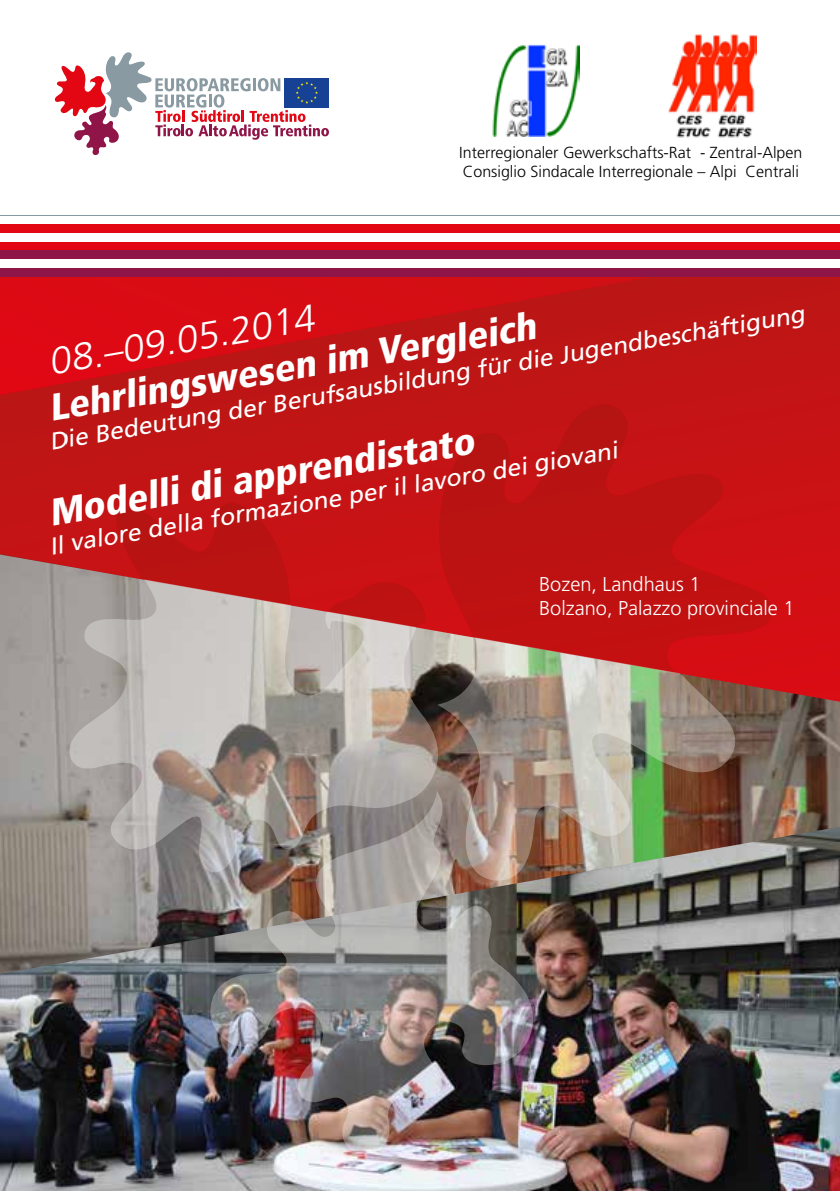
<style>
.page{position:relative;width:840px;height:1191px;background:#fff}
.page>*{position:absolute;margin:0;border:0;box-sizing:border-box;transform-origin:0 0}
.t1{font:italic 900 condensed 37.8px "Frutiger LT Std";color:#fff}
.t2{font:italic 300 37.8px "Frutiger LT Std";color:#fff}
.t3{font:italic 24px "Frutiger LT Std";color:#fff}
.t4{font:300 20px/24px "Frutiger LT Std";color:#fff}
.t5{font:300 16px/19.2px "Frutiger LT Std";color:#000}
</style>
<div class="page">
<svg style="left:54px;top:52px;width:275px;height:103px"></svg>
<img style="left:668px;top:34px;width:87px;height:104px">
<img style="left:492px;top:44px;width:87px;height:93px">
<svg style="left:0;top:277px;width:839px;height:277px;background:#c21314"></svg>
<div style="left:209px;top:394px;width:327px;height:160px;background:#c21415"></div>
<svg style="left:438px;top:404px;width:342px;height:150px;background:#c01213"></svg>
<svg style="left:440px;top:433px;width:71px;height:75px;background:#ba1312"></svg>
<svg style="left:106px;top:503px;width:320px;height:51px;background:#c21313"></svg>
<svg style="left:0;top:277px;width:799px;height:117px;background:#c41214"></svg>
<svg style="left:465px;top:277px;width:67px;height:16px"></svg>
<svg style="left:115px;top:277px;width:334px;height:69px;background:#d40d14"></svg>
<div style="left:0;top:224px;width:839px;height:10px;background:#e30613"></div>
<div style="left:0;top:233px;width:839px;height:10px;background:#fff"></div>
<div style="left:0;top:242px;width:839px;height:10px;background:#e30613"></div>
<div style="left:0;top:251px;width:839px;height:10px;background:#8f1448"></div>
<div style="left:0;top:260px;width:839px;height:10px;background:#fff"></div>
<div style="left:0;top:268px;width:839px;height:9px;background:#8f1448"></div>
<hr style="left:0;top:215px;width:839px;height:1px;background:#889aa1">
<img style="left:0;top:974px;width:839px;height:217px">
<img style="left:0;top:554px;width:839px;height:420px">
<img style="left:456px;top:566px;width:322px;height:318px">
<img style="left:210px;top:791px;width:326px;height:364px">
<svg style="left:66px;top:566px;width:390px;height:312px;background:#ab938f"></svg>
<p class="t5" style="left:459px;top:143px;width:344px">Interregionaler Gewerkschafts-Rat - Zentral-Alpen<br>Consiglio Sindacale Interregionale – Alpi Centrali</p>
<h1 class="t2" style="left:45px;top:342px;width:270px;rotate:-10deg">08.–09.05.2014</h1>
<p class="t3" style="left:47px;top:430px;width:766px;rotate:-10deg">Die Bedeutung der Berufsausbildung für die Jugendbeschäftigung</p>
<h1 class="t1" style="left:45px;top:387px;width:495px;rotate:-10deg">Lehrlingswesen im Vergleich</h1>
<h1 class="t1" style="left:45px;top:491px;width:432px;rotate:-10deg">Modelli di apprendistato</h1>
<p class="t3" style="left:47px;top:534px;width:577px;rotate:-10deg">Il valore della formazione per il lavoro dei giovani</p>
<p class="t4" style="left:539px;top:572px;width:257px">Bozen, Landhaus 1<br>Bolzano, Palazzo provinciale 1</p>
</div>
